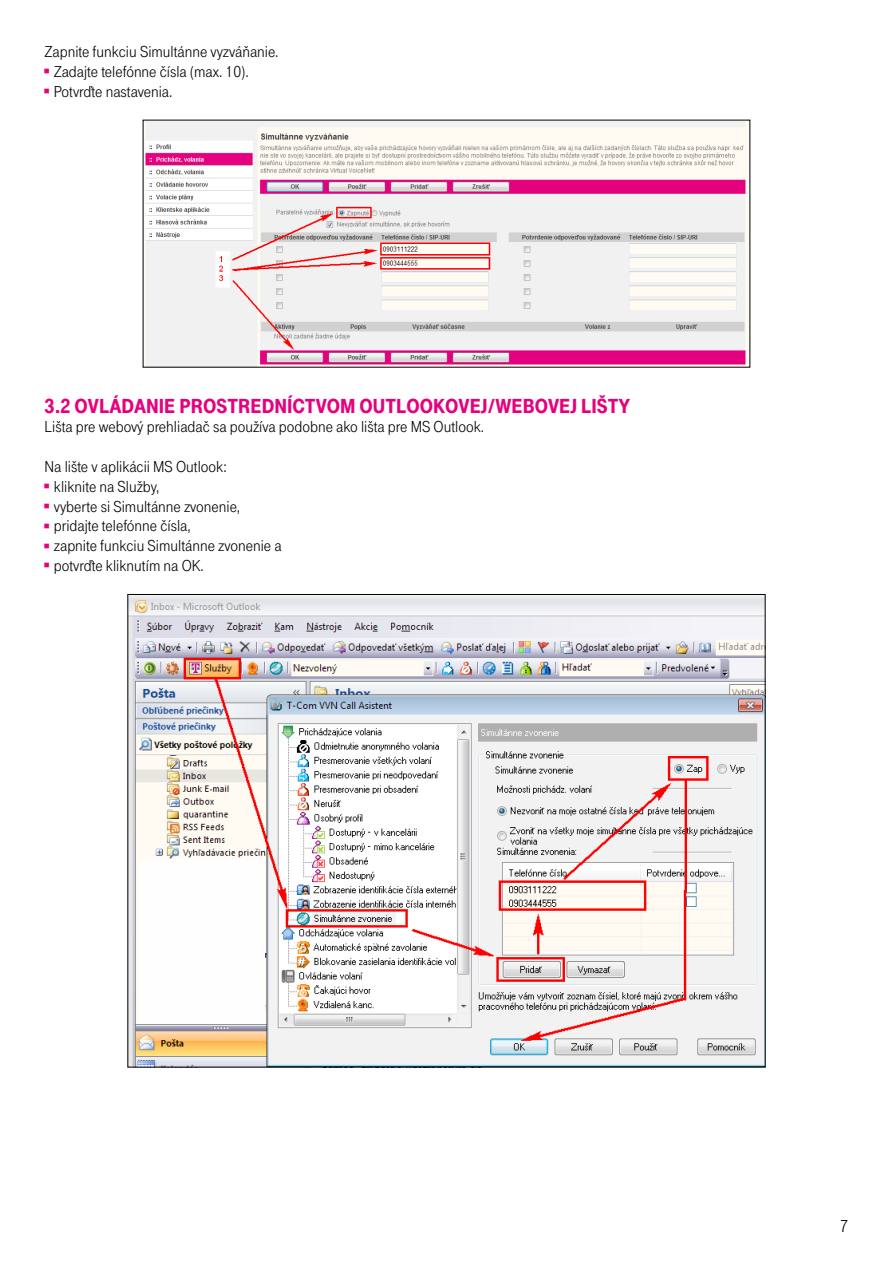
<style>
.page{position:relative;width:893px;height:1263px;background:#fff}
.page>*{position:absolute;margin:0;border:0;box-sizing:border-box;transform-origin:0 0}
.t1{font:900 21px "Tele Grotesk Headline";color:#e6007d}
.t2{font:18px "Tele Grotesk Norm";color:#000}
.t3{font:16.5px/19.8px "Tele Grotesk Norm";color:#000}
.s1{font-family:"Tele Logo";font-size:33px;color:#e6007d}
</style>
<div class="page">
<img style="left:145px;top:122px;width:603px;height:244px">
<img style="left:129px;top:596px;width:634px;height:469px">
<p class="t3" style="left:45px;top:42px;width:235px">Zapnite funkciu Simultánne vyzváňanie. <span class="s1">§</span>Zadajte telefónne čísla (max. 10). <span class="s1">§</span>Potvrďte nastavenia.</p>
<p class="t1" style="left:45px;top:394px;width:587px">3.2 OVLÁDANIE PROSTREDNÍCTVOM OUTLOOKOVEJ/WEBOVEJ LIŠTY</p>
<p class="t3" style="left:45px;top:417px;width:441px">Lišta pre webový prehliadač sa používa podobne ako lišta pre MS Outlook.</p>
<p class="t3" style="left:45px;top:457px;width:239px">Na lište v aplikácii MS Outlook: <span class="s1">§</span>kliknite na Služby,<br><span class="s1">§</span>vyberte si Simultánne zvonenie, <span class="s1">§</span>pridajte telefónne čísla,<br><span class="s1">§</span>zapnite funkciu Simultánne zvonenie a <span class="s1">§</span>potvrďte kliknutím na OK.</p>
<p class="t2" style="left:840px;top:1216px;width:10px">7</p>
</div>
